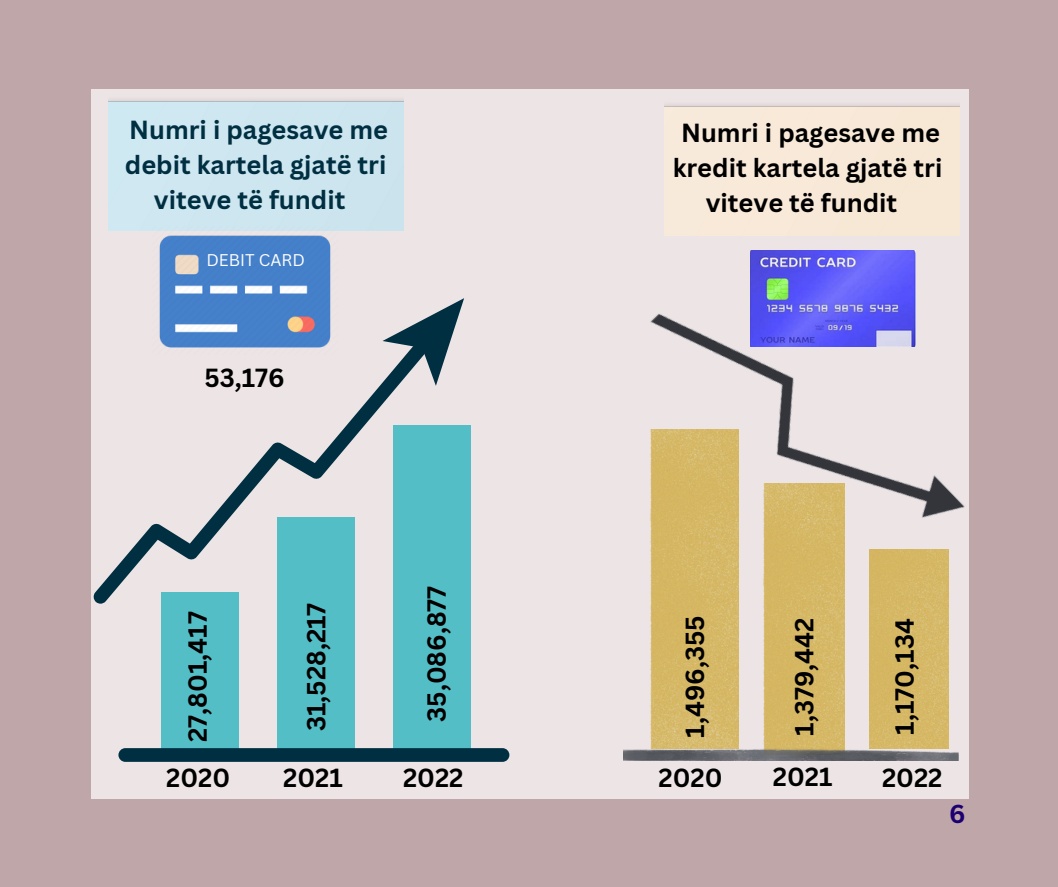
<style>
.page{position:relative;width:1058px;height:887px;background:#fff}
.page>*{position:absolute;margin:0;border:0;box-sizing:border-box;transform-origin:0 0}
.t1{font:700 25.5px/34.8px "Canva Sans";color:#000;text-align:center}
.t2{font:700 25.5px/34.8px "Canva Sans";color:#002f42;text-align:center}
.t3{font:700 25.2px "Canva Sans";color:#1c0072}
.t4{font:16.5px "Canva Sans";color:#fff}
</style>
<div class="page">
<div style="left:0;top:0;width:1058px;height:886px;background:#ede5e5"></div>
<div style="left:162px;top:592px;width:77px;height:163px;background:#54bec7"></div>
<div style="left:278px;top:518px;width:77px;height:237px;background:#54bec7"></div>
<div style="left:393px;top:425px;width:78px;height:330px;background:#54bec7"></div>
<div style="left:118px;top:748px;width:391px;height:13px;background:#002f42;border-radius:7px"></div>
<svg style="left:93px;top:383px;width:305px;height:220px"></svg>
<svg style="left:382px;top:298px;width:82px;height:88px"></svg>
<img style="left:650px;top:666px;width:88px;height:82px">
<img style="left:763px;top:666px;width:82px;height:82px">
<img style="left:869px;top:666px;width:79px;height:82px">
<img style="left:623px;top:748px;width:335px;height:13px">
<div style="left:664px;top:105px;width:295px;height:96px;background:#f8e9d8"></div>
<img style="left:649px;top:201px;width:316px;height:465px">
<div style="left:108px;top:100px;width:295px;height:130px;background:#cde6f0"></div>
<img style="left:152px;top:227px;width:185px;height:121px">
<img style="left:751px;top:250px;width:164px;height:96px">
<div style="left:0;top:0;width:1058px;height:89px;background:#bfa6a9"></div>
<div style="left:0;top:799px;width:1058px;height:87px;background:#bfa6a9"></div>
<div style="left:1px;top:78px;width:90px;height:808px;background:#bfa6a9"></div>
<div style="left:969px;top:67px;width:88px;height:809px;background:#bfa6a9"></div>
<p class="t2" style="left:125px;top:112px;width:265px">Numri i pagesave me debit kartela gjatë tri viteve të fundit</p>
<p class="t4" style="left:206px;top:248px;width:100px">DEBIT CARD</p>
<p class="t1" style="left:204px;top:360px;width:82px">53,176</p>
<p class="t1" style="left:672px;top:114px;width:271px">Numri i pagesave me kredit kartela gjatë tri viteve të fundit</p>
<p class="t1" style="left:180px;top:741px;width:132px;rotate:-90deg">27,801,417</p>
<p class="t1" style="left:298px;top:731px;width:130px;rotate:-90deg">31,528,217</p>
<p class="t1" style="left:418px;top:721px;width:137px;rotate:-90deg">35,086,877</p>
<p class="t1" style="left:677px;top:737px;width:124px;rotate:-90deg">1,496,355</p>
<p class="t1" style="left:166px;top:759px;width:65px">2020</p>
<p class="t1" style="left:283px;top:759px;width:61px">2021</p>
<p class="t1" style="left:403px;top:759px;width:62px">2022</p>
<p class="t1" style="left:658px;top:759px;width:65px">2020</p>
<p class="t1" style="left:786px;top:735px;width:119px;rotate:-90deg">1,379,442</p>
<p class="t1" style="left:886px;top:734px;width:118px;rotate:-90deg">1,170,134</p>
<p class="t1" style="left:772px;top:758px;width:61px">2021</p>
<p class="t1" style="left:882px;top:759px;width:62px">2022</p>
<p class="t3" style="left:949px;top:795px;width:18px">6</p>
</div>
